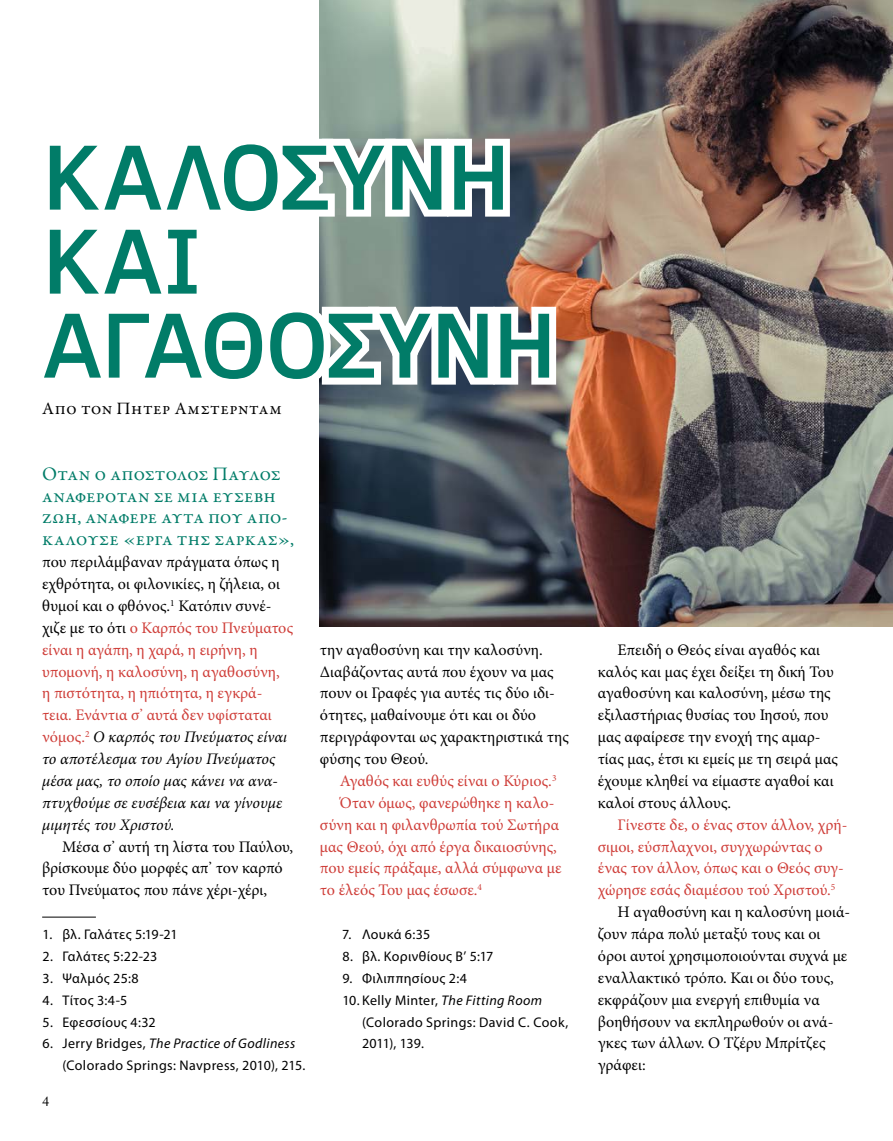
<style>
.page{position:relative;width:893px;height:1141px;background:#fff}
.page>*{position:absolute;margin:0;border:0;box-sizing:border-box;transform-origin:0 0}
.t1{font:500 94.5px/84px "Clear Sans";letter-spacing:-.01em;color:#017c68}
.t2{font:19.25px/21.9px "Garamond Premr Pro";color:#017c68}
.t3{font:17.5px "Garamond Premr Pro";letter-spacing:.03em;color:#000}
.t4{font:16.1px/21.9px "Minion Pro";color:#000}
.t5{font:16.1px/21.9px "Minion Pro";color:#cf3e39}
.t6{font:14px/21.9px "Myriad Pro";letter-spacing:.025em;color:#000}
.t7{font:14px "Adobe Caslon Pro";color:#000}
.s1{color:#000}
.s2{font-style:italic;color:#000}
.s3{font-style:italic}
</style>
<div class="page">
<img style="left:320px;top:0;width:573px;height:627px">
<hr style="left:42px;top:917px;width:54px;height:1px;background:#000">
<svg style="left:319px;top:102px;width:244px;height:316px"></svg>
<h1 class="t1" style="left:42px;top:133px;width:516px">ΚΑΛΟΣΎΝΗ<br>ΚΑΙ<br>ΑΓΑΘΟΣΎΝΗ</h1>
<p class="t3" style="left:42px;top:397px;width:241px">Από τον Πήτερ Άμστερνταμ</p>
<p class="t2" style="left:42px;top:463px;width:253px">Όταν ο απόστολος Παύλος αναφερόταν σε μια ευσεβή ζωή, ανάφερε αυτά που απο&shy;καλούσε «έργα της σάρκας»,</p>
<p class="t5" style="left:42px;top:551px;width:253px"><span class="s1">που περιλάμβαναν πράγματα όπως η εχθρότητα, οι φιλονικίες, η ζήλεια, οι θυμοί και ο φθόνος.</span><sup>1</sup> <span class="s1">Κατόπιν συνέ&shy;χιζε με το ότι</span> ο Καρπός του Πνεύματος είναι η αγάπη, η χαρά, η ειρήνη, η υπομονή, η καλοσύνη, η αγαθοσύνη,<br>η πιστότητα, η ηπιότητα, η εγκρά&shy;τεια. Ενάντια σ’ αυτά δεν υφίσταται νόμος.<sup>2</sup> <span class="s2">Ο καρπός του Πνεύματος είναι το αποτέλεσμα του Αγίου Πνεύματος μέσα μας, το οποίο μας κάνει να ανα&shy;πτυχθούμε σε ευσέβεια και να γίνουμε μιμητές του Χριστού.</span></p>
<p class="t4" style="left:42px;top:836px;width:252px;text-indent:20px">Μέσα σ’ αυτή τη λίστα του Παύλου, βρίσκουμε δύο μορφές απ’ τον καρπό του Πνεύματος που πάνε χέρι-χέρι,</p>
<p class="t6" style="left:43px;top:923px;width:137px">1. βλ. Γαλάτες 5:19-21</p>
<p class="t6" style="left:43px;top:945px;width:116px">2. Γαλάτες 5:22-23</p>
<p class="t6" style="left:43px;top:967px;width:98px">3. Ψαλμός 25:8</p>
<p class="t6" style="left:43px;top:989px;width:86px">4. Τίτος 3:4-5</p>
<p class="t6" style="left:43px;top:1011px;width:115px">5. Εφεσσίους 4:32</p>
<p class="t6" style="left:62px;top:1033px;width:245px;text-indent:-20px">6. Jerry Bridges, <span class="s3">The Practice of Godliness </span>(Colorado Springs: Navpress, 2010), 215.</p>
<p class="t7" style="left:42px;top:1093px;width:8px">4</p>
<p class="t4" style="left:320px;top:639px;width:250px">την αγαθοσύνη και την καλοσύνη.<br>Διαβάζοντας αυτά που έχουν να μας πουν οι Γραφές για αυτές τις δύο ιδι&shy;ότητες, μαθαίνουμε ότι και οι δύο περιγράφονται ως χαρακτηριστικά της φύσης του Θεού.</p>
<p class="t5" style="left:340px;top:770px;width:218px">Αγαθός και ευθύς είναι ο Κύριος.<sup>3</sup></p>
<p class="t5" style="left:340px;top:792px;width:216px">Όταν όμως, φανερώθηκε η καλο-</p>
<p class="t5" style="left:320px;top:814px;width:241px">σύνη και η φιλανθρωπία τού Σωτήρα</p>
<p class="t5" style="left:320px;top:836px;width:238px">μας Θεού, όχι από έργα δικαιοσύνης,</p>
<p class="t5" style="left:320px;top:857px;width:243px">που εμείς πράξαμε, αλλά σύμφωνα με</p>
<p class="t5" style="left:320px;top:879px;width:164px">το έλεός Του μας έσωσε.<sup>4</sup></p>
<p class="t6" style="left:342px;top:923px;width:89px">7. Λουκά 6:35</p>
<p class="t6" style="left:342px;top:945px;width:153px">8. βλ. Κορινθίους Β’ 5:17</p>
<p class="t6" style="left:342px;top:967px;width:126px">9. Φιλιππησίους 2:4</p>
<p class="t6" style="left:362px;top:989px;width:208px;text-indent:-20px">10. Kelly Minter, <span class="s3">The Fitting Room </span>(Colorado Springs: David C. Cook,<br>2011), 139.</p>
<p class="t4" style="left:598px;top:639px;width:242px;text-indent:20px">Επειδή ο Θεός είναι αγαθός και καλός και μας έχει δείξει τη δική Του αγαθοσύνη και καλοσύνη, μέσω της εξιλαστήριας θυσίας του Ιησού, που μας αφαίρεσε την ενοχή της αμαρ&shy;τίας μας, έτσι κι εμείς με τη σειρά μας έχουμε κληθεί να είμαστε αγαθοί και καλοί στους άλλους.</p>
<p class="t5" style="left:618px;top:814px;width:231px">Γίνεστε δε, ο ένας στον άλλον, χρή-</p>
<p class="t5" style="left:598px;top:836px;width:226px">σιμοι, εύσπλαχνοι, συγχωρώντας ο</p>
<p class="t5" style="left:598px;top:857px;width:248px">ένας τον άλλον, όπως και ο Θεός συγ-</p>
<p class="t5" style="left:598px;top:879px;width:239px">χώρησε εσάς διαμέσου τού Χριστού.<sup>5</sup></p>
<p class="t4" style="left:618px;top:901px;width:234px">Η αγαθοσύνη και η καλοσύνη μοιά-</p>
<p class="t4" style="left:598px;top:923px;width:224px">ζουν πάρα πολύ μεταξύ τους και οι</p>
<p class="t4" style="left:598px;top:945px;width:251px">όροι αυτοί χρησιμοποιούνται συχνά με</p>
<p class="t4" style="left:598px;top:967px;width:238px">εναλλακτικό τρόπο. Και οι δύο τους,</p>
<p class="t4" style="left:598px;top:989px;width:223px">εκφράζουν μια ενεργή επιθυμία να</p>
<p class="t4" style="left:598px;top:1011px;width:237px">βοηθήσουν να εκπληρωθούν οι ανά-</p>
<p class="t4" style="left:598px;top:1032px;width:229px">γκες των άλλων. Ο Τζέρυ Μπρίτζες</p>
<p class="t4" style="left:598px;top:1054px;width:49px">γράφει:</p>
</div>
